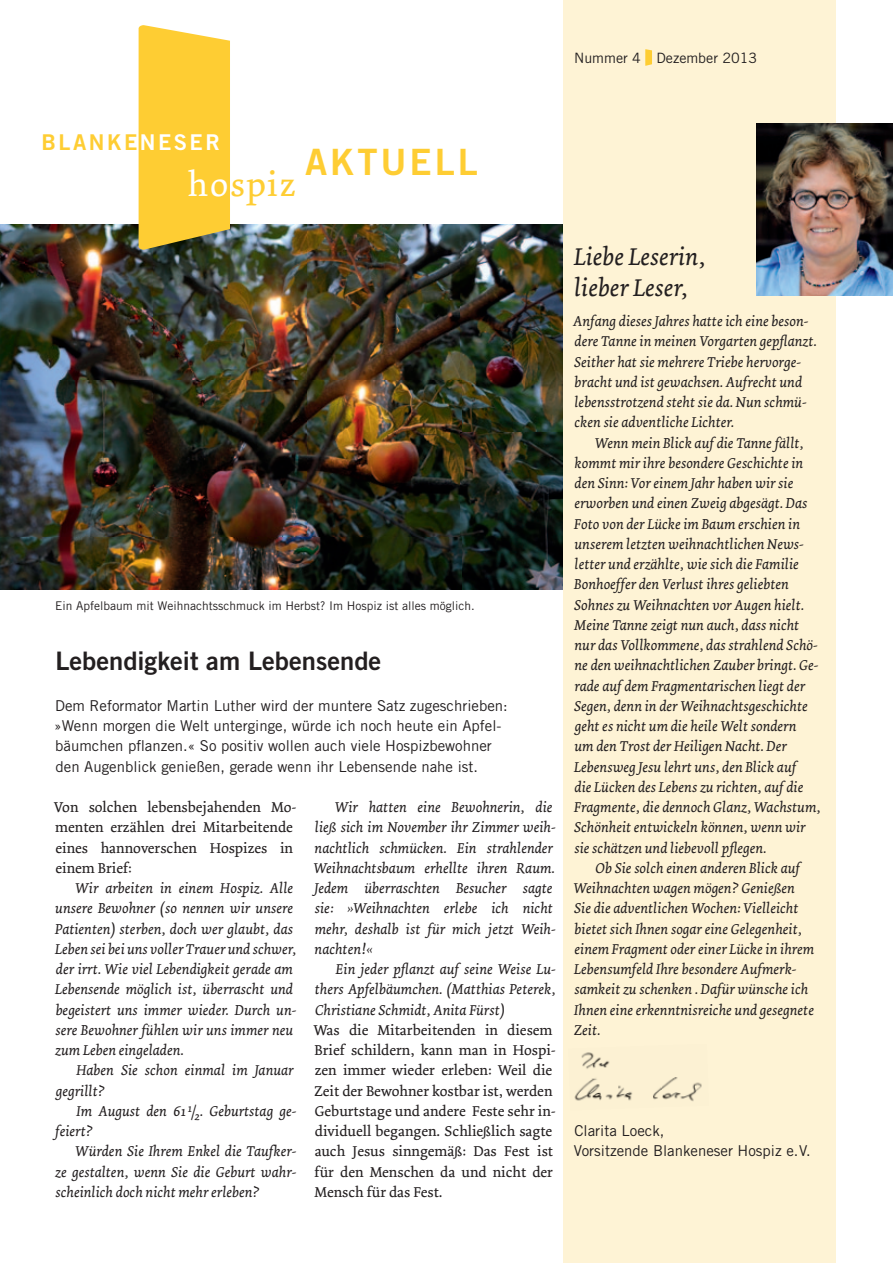
<style>
.page{position:relative;width:893px;height:1263px;background:#fff}
.page>*{position:absolute;margin:0;border:0;box-sizing:border-box;transform-origin:0 0}
.t1{font:36.3px "Trade Gothic LT Bold Two";letter-spacing:.08em;color:#fecd33}
.t2{font:35.1px "Dolly";letter-spacing:.065em;color:#fecd33}
.t3{font:italic 25.5px/30.6px "Dolly";color:#231f20}
.t4{font:25.5px "Trade Gothic LT Bold Two";color:#231f20}
.t5{font:21.75px "Trade Gothic LT Bold Two";letter-spacing:.115em;color:#fecd33}
.t6{font:italic 15px/20.2px "Dolly";color:#231f20}
.t7{font:15px/20.2px "Dolly";color:#231f20}
.t8{font:15px/20.2px "Trade Gothic LT";color:#231f20}
.t9{font:14.25px "Trade Gothic LT";color:#231f20}
.t10{font:12px "Trade Gothic LT";color:#231f20}
.s1{color:#fff}
</style>
<div class="page">
<img style="left:0;top:224px;width:563px;height:365px">
<div style="left:563px;top:0;width:273px;height:1263px;background:#fef3d5"></div>
<img style="left:756px;top:124px;width:137px;height:172px">
<svg style="left:139px;top:25px;width:91px;height:225px;background:#f5c93b"></svg>
<svg style="left:645px;top:49px;width:7px;height:17px"></svg>
<img style="left:581px;top:1052px;width:29px;height:17px">
<img style="left:663px;top:1077px;width:39px;height:25px">
<img style="left:574px;top:1078px;width:39px;height:23px">
<img style="left:616px;top:1085px;width:47px;height:16px">
<p class="t9" style="left:574px;top:49px;width:185px">Nummer 4 Dezember 2013</p>
<h3 class="t5" style="left:41px;top:129px;width:180px">BLANKE<span class="s1">NESER</span></h3>
<h2 class="t2" style="left:188px;top:164px;width:109px"><span class="s1">ho</span>spiz</h2>
<h1 class="t1" style="left:305px;top:140px;width:174px">AKTUELL</h1>
<p class="t10" style="left:55px;top:598px;width:421px">Ein Apfelbaum mit Weihnachtsschmuck im Herbst? Im Hospiz ist alles möglich.</p>
<h3 class="t4" style="left:55px;top:645px;width:327px">Lebendigkeit am Lebensende</h3>
<p class="t8" style="left:54px;top:695px;width:455px">Dem Reformator Martin Luther wird der muntere Satz zugeschrieben: »Wenn morgen die Welt unterginge, würde ich noch heute ein Apfe l&shy;bäumchen pflanzen.« So positiv wollen auch viele Hospizbewohner den Augenblick genießen, gerade wenn ihr Lebensende nahe ist.</p>
<p class="t7" style="left:54px;top:797px;width:244px">Von solchen lebensbejahenden Mo&shy;menten erzählen drei Mitarbeitende eines hannoverschen Hospizes in einem Brief:</p>
<p class="t6" style="left:55px;top:878px;width:243px;text-indent:20px">Wir arbeiten in einem Hospiz. Alle unsere Bewohner (so nennen wir unsere Patienten) sterben, doch wer glaubt, das Leben sei bei uns voller Trauer und schwer, der irrt. Wie viel Lebendigkeit gerade am Lebensende möglich ist, überrascht und begeistert uns immer wieder. Durch un&shy;sere Bewohner fühlen wir uns immer neu zum Leben eingeladen.</p>
<p class="t6" style="left:56px;top:1060px;width:239px;text-indent:21px">Haben Sie schon einmal im Januar gegrillt?</p>
<p class="t6" style="left:55px;top:1101px;width:243px;text-indent:21px">Im August den 61 <sup>1</sup>/<sub>2</sub>. Geburtstag ge&shy;feiert?</p>
<p class="t6" style="left:55px;top:1141px;width:243px;text-align:justify;text-indent:20px">Würden Sie Ihrem Enkel die Taufker&shy;ze gestalten, wenn Sie die Geburt wahr&shy;scheinlich doch nicht mehr er leben?</p>
<p class="t6" style="left:313px;top:797px;width:244px;text-indent:21px">Wir hatten eine Bewohnerin, die ließ sich im November ihr Zimmer weih&shy;nachtlich schmücken. Ein strahlender Weihnachtsbaum erhellte ihren Raum.<br>Jedem überraschten Besucher sagte sie: »Weihnachten erlebe ich nicht mehr, deshalb ist für mich jetzt Weih&shy;nachten!«</p>
<p class="t6" style="left:315px;top:959px;width:243px;text-align:justify;text-indent:21px">Ein jeder pflanzt auf seine Weise Lu&shy;thers Apfelbäumchen. (Matthias Peterek, Christiane Schmidt, Anita Fürst)</p>
<p class="t7" style="left:314px;top:1020px;width:244px">Was die Mitarbeitenden in diesem Brief schildern, kann man in Hospi&shy;zen immer wieder erleben: Weil die Zeit der Bewohner kostbar ist, werden Geburtstage und andere Feste sehr in&shy;dividuell begangen. Schließlich sagte auch Jesus sinngemäß: Das Fest ist für den Menschen da und nicht der Mensch für das Fest.</p>
<h3 class="t3" style="left:574px;top:242px;width:133px">Liebe Leserin, lieber Leser,</h3>
<p class="t6" style="left:573px;top:311px;width:245px">Anfang dieses Jahres hatte ich eine beson&shy;dere Tanne in meinen Vorgarten gepflanzt.<br>Seither hat sie mehrere Triebe hervorge&shy;bracht und ist gewachsen. Aufrecht und lebensstrotzend steht sie da. Nun schmü&shy;cken sie adventliche Lichter.</p>
<p class="t6" style="left:574px;top:433px;width:248px;text-indent:21px">Wenn mein Blick auf die Tanne fällt, kommt mir ihre besondere Geschichte in den Sinn: Vor einem Jahr haben wir sie erworben und einen Zweig abgesägt. Das Foto von der Lücke im Baum erschien in unserem letzten weihnachtlichen News&shy;letter und erzählte, wie sich die Familie Bonhoeffer den Verlust ihres geliebten Sohnes zu Weihnachten vor Augen hielt.<br>Meine Tanne zeigt nun auch, dass nicht nur das Vollkommene, das strahlend Schö&shy;ne den weihnachtlichen Zauber bringt. Ge&shy;rade auf dem Fragmentarischen liegt der Segen, denn in der Weihnachtsgeschichte geht es nicht um die heile Welt sondern<br>um den Trost der Heiligen Nacht. Der Lebensweg Jesu lehrt uns, den Blick auf<br>die Lücken des Lebens zu richten, auf die Fragmente, die dennoch Glanz, Wachstum, Schönheit entwickeln können, wenn wir sie schätzen und liebevoll pflegen.</p>
<p class="t6" style="left:573px;top:858px;width:242px;text-indent:22px">Ob Sie solch einen anderen Blick auf Weihnachten wagen mögen? Genießen Sie die adventlichen Wochen: Vielleicht bietet sich Ihnen sogar eine Gelegenheit, einem Fragment oder einer Lücke in ihrem Lebensumfeld Ihre besondere Aufmerk&shy;samkeit zu schenken . Dafür wünsche ich Ihnen eine erkenntnisreiche und gesegnete Zeit.</p>
<p class="t8" style="left:574px;top:1120px;width:238px">Clarita Loeck,<br>Vorsitzende Blankeneser Hospiz e. V.</p>
</div>
